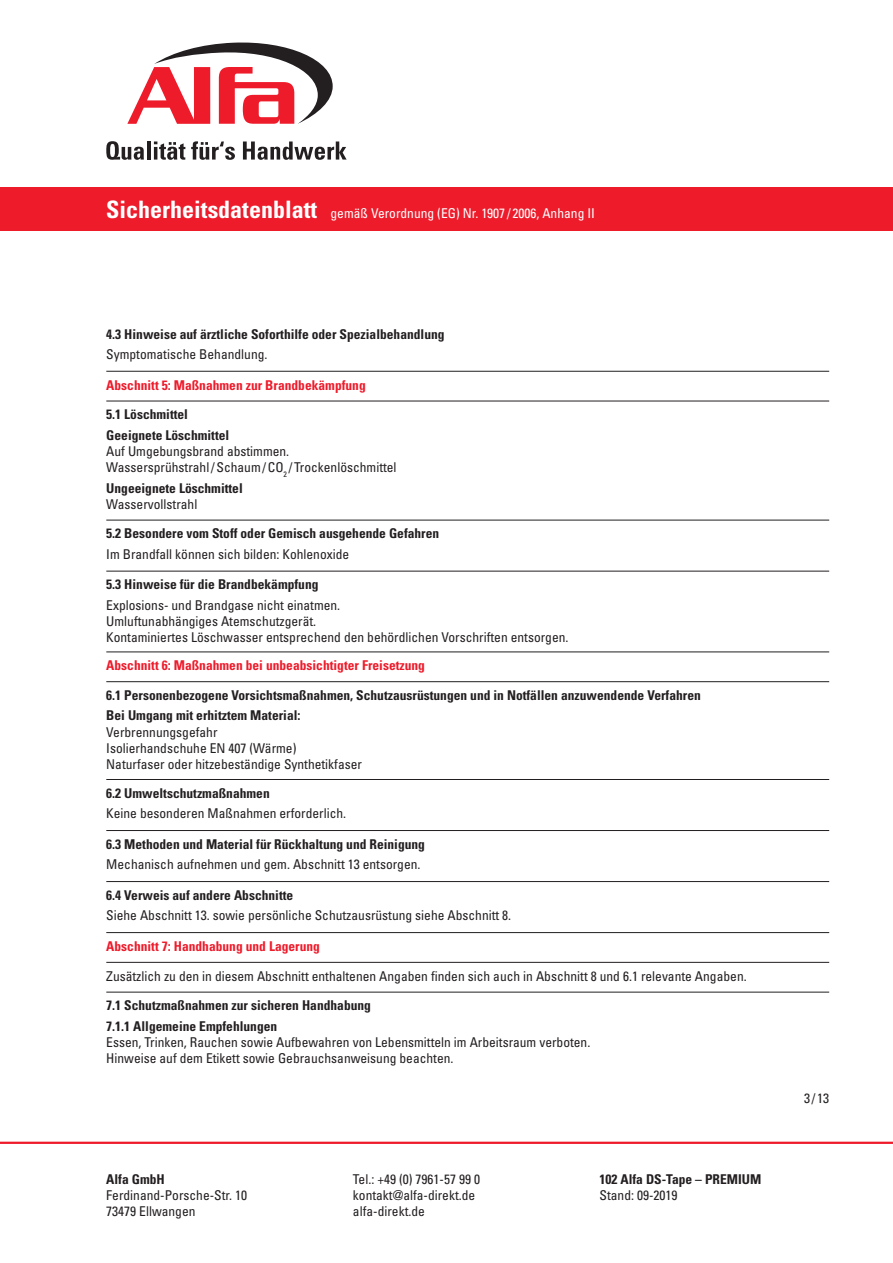
<style>
.page{position:relative;width:893px;height:1263px;background:#fff}
.page>*{position:absolute;margin:0;border:0;box-sizing:border-box;transform-origin:0 0}
.t1{font:condensed 13.5px/16.2px "Univers LT Std";color:#231f20}
.t2{font:700 condensed 13.5px/20.4px "Univers LT Std";color:#231f20}
.t3{font:700 condensed 13.5px "Univers LT Std";color:#ee1b2b}
.t4{font:condensed 13.5px "Univers LT Std";color:#fff}
.s1{font-weight:700;font-size:24px}
</style>
<div class="page">
<hr style="left:0;top:1142px;width:893px;height:2px;background:#ee1b2b">
<div style="left:0;top:187px;width:893px;height:44px;background:#ee1b2b"></div>
<svg style="left:106px;top:141px;width:38px;height:19px"></svg>
<hr style="left:147px;top:141px;width:3px;height:19px;background:#231f20">
<svg style="left:154px;top:141px;width:31px;height:19px"></svg>
<svg style="left:191px;top:141px;width:44px;height:19px"></svg>
<svg style="left:243px;top:141px;width:104px;height:19px"></svg>
<svg style="left:127px;top:42px;width:206px;height:82px"></svg>
<hr style="left:106px;top:401px;width:723px;height:1px;background:#231f20">
<hr style="left:106px;top:571px;width:723px;height:1px;background:#231f20">
<hr style="left:106px;top:652px;width:723px;height:1px;background:#231f20">
<hr style="left:106px;top:681px;width:723px;height:1px;background:#231f20">
<hr style="left:106px;top:881px;width:723px;height:1px;background:#231f20">
<hr style="left:106px;top:962px;width:723px;height:1px;background:#231f20">
<hr style="left:106px;top:992px;width:723px;height:1px;background:#231f20">
<hr style="left:106px;top:830px;width:723px;height:1px;background:#231f20">
<hr style="left:106px;top:779px;width:723px;height:1px;background:#231f20">
<hr style="left:106px;top:932px;width:723px;height:1px;background:#231f20">
<hr style="left:106px;top:520px;width:723px;height:1px;background:#231f20">
<hr style="left:106px;top:371px;width:723px;height:1px;background:#231f20">
<p class="t4" style="left:106px;top:205px;width:490px"><span class="s1">Sicherheitsdatenblatt</span> gemäß Verordnung (EG) Nr. 1907 / 2006, Anhang II</p>
<p class="t2" style="left:106px;top:323px;width:340px">4.3 Hinweise auf ärztliche Soforthilfe oder Spezialbehandlung</p>
<p class="t1" style="left:106px;top:346px;width:163px">Symptomatische Behandlung.</p>
<p class="t3" style="left:106px;top:376px;width:261px">Abschnitt 5: Maßnahmen zur Brandbekämpfung</p>
<p class="t2" style="left:106px;top:404px;width:124px">5.1 Löschmittel<br>Geeignete Löschmittel</p>
<p class="t1" style="left:106px;top:443px;width:292px">Auf Umgebungsbrand abstimmen.<br>Wassersprühstrahl/Schaum/CO<sub>2</sub> /Trockenlöschmittel</p>
<p class="t2" style="left:106px;top:478px;width:138px">Ungeeignete Löschmittel</p>
<p class="t1" style="left:106px;top:496px;width:93px">Wasservollstrahl</p>
<p class="t2" style="left:106px;top:523px;width:334px">5.2 Besondere vom Stoff oder Gemisch ausgehende Gefahren</p>
<p class="t1" style="left:106px;top:546px;width:244px">Im Brandfall können sich bilden: Kohlenoxide</p>
<p class="t2" style="left:106px;top:574px;width:214px">5.3 Hinweise für die Brandbekämpfung</p>
<p class="t1" style="left:106px;top:597px;width:464px">Explosions- und Brandgase nicht einatmen.<br>Umluftunabhängiges Atemschutzgerät.<br>Kontaminiertes Löschwasser entsprechend den behördlichen Vorschriften entsorgen.</p>
<p class="t3" style="left:106px;top:657px;width:320px">Abschnitt 6: Maßnahmen bei unbeabsichtigter Freisetzung</p>
<p class="t2" style="left:106px;top:685px;width:596px">6.1 Personenbezogene Vorsichtsmaßnahmen, Schutzausrüstungen und in Notfällen anzuwendende Verfahren<br>Bei Umgang mit erhitztem Material:</p>
<p class="t1" style="left:106px;top:723px;width:257px">Verbrennungsgefahr<br>Isolierhandschuhe EN 407 (Wärme)<br>Naturfaser oder hitzebeständige Synthetikfaser</p>
<p class="t2" style="left:106px;top:783px;width:165px">6.2 Umweltschutzmaßnahmen</p>
<p class="t1" style="left:106px;top:805px;width:241px">Keine besonderen Maßnahmen erforderlich.</p>
<p class="t2" style="left:106px;top:834px;width:320px">6.3 Methoden und Material für Rückhaltung und Reinigung</p>
<p class="t1" style="left:106px;top:856px;width:316px">Mechanisch aufnehmen und gem. Abschnitt 13 entsorgen.</p>
<p class="t2" style="left:106px;top:885px;width:188px">6.4 Verweis auf andere Abschnitte</p>
<p class="t1" style="left:106px;top:907px;width:406px">Siehe Abschnitt 13. sowie persönliche Schutzausrüstung siehe Abschnitt 8.</p>
<p class="t3" style="left:106px;top:938px;width:215px">Abschnitt 7: Handhabung und Lagerung</p>
<p class="t1" style="left:106px;top:967px;width:642px">Zusätzlich zu den in diesem Abschnitt enthaltenen Angaben finden sich auch in Abschnitt 8 und 6.1 relevante Angaben.</p>
<p class="t2" style="left:106px;top:995px;width:266px">7.1 Schutzmaßnahmen zur sicheren Handhabung<br>7.1.1 Allgemeine Empfehlungen</p>
<p class="t1" style="left:106px;top:1034px;width:486px">Essen, Trinken, Rauchen sowie Aufbewahren von Lebensmitteln im Arbeitsraum verboten.<br>Hinweise auf dem Etikett sowie Gebrauchsanweisung beachten.</p>
<p class="t2" style="left:106px;top:1169px;width:60px">Alfa GmbH</p>
<p class="t1" style="left:106px;top:1187px;width:142px">Ferdinand-Porsche-Str. 10<br>73479 Ellwangen</p>
<p class="t1" style="left:353px;top:1171px;width:129px">Tel.: +49 (0) 7961-57 99 0 kontakt@alfa-direkt.de alfa-direkt.de</p>
<p class="t2" style="left:600px;top:1169px;width:163px">102 Alfa DS-Tape – PREMIUM</p>
<p class="t1" style="left:600px;top:1187px;width:79px">Stand: 09-2019</p>
<p class="t1" style="left:804px;top:1090px;width:27px">3/13</p>
</div>
